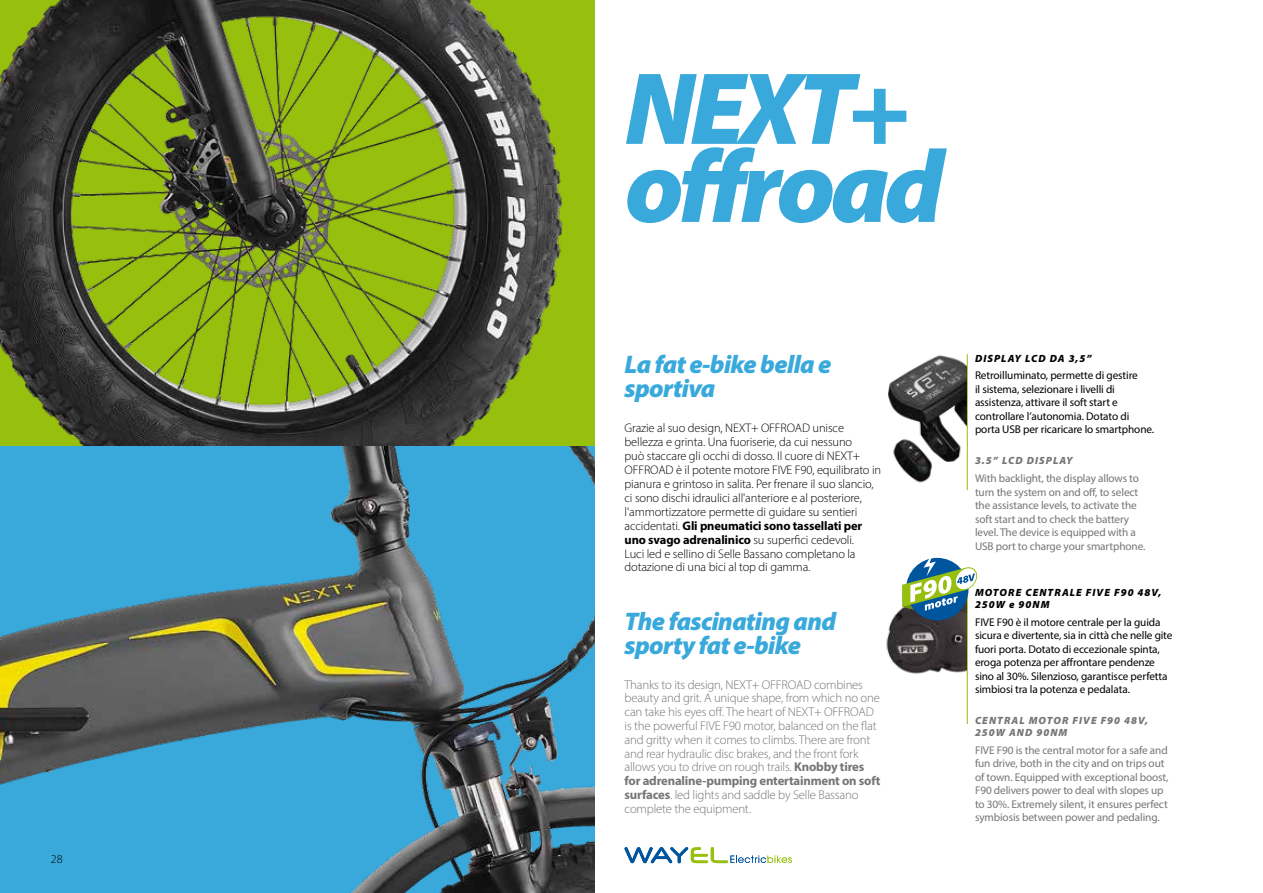
<style>
.page{position:relative;width:1263px;height:893px;background:#fff}
.page>*{position:absolute;margin:0;border:0;box-sizing:border-box;transform-origin:0 0}
.t1{font:italic 900 103.5px/78px "Myriad Pro";letter-spacing:-.05em;color:#39a9dc}
.t2{font:italic 900 25.5px/24px "Myriad Pro";letter-spacing:-.025em;color:#39a9dc}
.t3{font:300 12.75px/13.8px "Myriad Pro";letter-spacing:-.015em;color:#757577}
.t4{font:300 12.45px/14px "Myriad Pro";letter-spacing:-.01em;color:#000}
.t5{font:300 12px "Myriad Pro";color:#000}
.t6{font:11.25px/13.5px "Myriad Pro";letter-spacing:-.01em;color:#757577}
.t7{font:11.25px/13.5px "Myriad Pro";letter-spacing:-.01em;color:#000}
.t8{font:italic 900 10.5px/12px "Myriad Pro";letter-spacing:.1em;color:#000}
.t9{font:italic 900 10.5px/12px "Myriad Pro";letter-spacing:.1em;color:#757577}
.s1{font-weight:700}
</style>
<div class="page">
<svg style="left:624px;top:847px;width:168px;height:16px"></svg>
<hr style="left:967px;top:354px;width:1px;height:136px;background:#97bf0d">
<hr style="left:967px;top:588px;width:1px;height:136px;background:#97bf0d">
<div style="left:0;top:0;width:595px;height:446px;background:#97bf0d"></div>
<img style="left:0;top:0;width:563px;height:446px">
<img style="left:0;top:446px;width:595px;height:447px">
<img style="left:886px;top:608px;width:81px;height:67px">
<div style="left:906px;top:558px;width:62px;height:62px;background:#00559f;border-radius:50%"></div>
<svg style="left:902px;top:557px;width:75px;height:59px"></svg>
<img style="left:888px;top:354px;width:79px;height:136px">
<p class="t5" style="left:51px;top:852px;width:13px">28</p>
<h1 class="t1" style="left:624px;top:66px;width:321px">NEXT+ offroad</h1>
<h2 class="t2" style="left:624px;top:351px;width:208px">La fat e-bike bella e sportiva</h2>
<p class="t4" style="left:624px;top:421px;width:258px">Grazie al suo design, NEXT+ OFFROAD unisce bellezza e grinta. Una fuoriserie, da cui nessuno<br>può staccare gli occhi di dosso. Il cuore di NEXT+ OFFROAD è il potente motore FIVE F90, equilibrato in pianura e grintoso in salita. Per frenare il suo slancio, ci sono dischi idraulici all'anteriore e al posteriore, l'ammortizzatore permette di guidare su sentieri accidentati. <span class="s1">Gli pneumatici sono tassellati per uno svago adrenalinico</span> su superfici cedevoli.<br>Luci led e sellino di Selle Bassano completano la dotazione di una bici al top di gamma.</p>
<h2 class="t2" style="left:624px;top:608px;width:213px">The fascinating and sporty fat e-bike</h2>
<p class="t3" style="left:624px;top:677px;width:257px">Thanks to its design, NEXT+ OFFROAD combines beauty and grit. A unique shape, from which no one can take his eyes off. The heart of NEXT+ OFFROAD is the powerful FIVE F90 motor, balanced on the flat and gritty when it comes to climbs. There are front and rear hydraulic disc brakes, and the front fork allows you to drive on rough trails. <span class="s1">Knobby tires for adrenaline-pumping entertainment on soft surfaces</span>. led lights and saddle by Selle Bassano complete the equipment.</p>
<p class="t8" style="left:975px;top:352px;width:118px">DISPLAY LCD DA 3,5”</p>
<p class="t7" style="left:975px;top:369px;width:181px">Retroilluminato, permette di gestire<br>il sistema, selezionare i livelli di assistenza, attivare il soft start e controllare l’autonomia. Dotato di porta USB per ricaricare lo smartphone.</p>
<p class="t9" style="left:975px;top:454px;width:99px">3.5” LCD DISPLAY</p>
<p class="t6" style="left:975px;top:471px;width:172px">With backlight, the display allows to turn the system on and off, to select the assistance levels, to activate the soft start and to check the battery level. The device is equipped with a USB port to charge your smartphone.</p>
<p class="t8" style="left:975px;top:586px;width:188px">MOTORE CENTRALE FIVE F90 48V,<br>250W e 90NM</p>
<p class="t7" style="left:975px;top:615px;width:199px">FIVE F90 è il motore centrale per la guida sicura e divertente, sia in città che nelle gite fuori porta. Dotato di eccezionale spinta, eroga potenza per affrontare pendenze sino al 30%. Silenzioso, garantisce perfetta simbiosi tra la potenza e pedalata.</p>
<p class="t9" style="left:975px;top:714px;width:175px">CENTRAL MOTOR FIVE F90 48V,<br>250W AND 90NM</p>
<p class="t6" style="left:975px;top:743px;width:195px">FIVE F90 is the central motor for a safe and fun drive, both in the city and on trips out of town. Equipped with exceptional boost, F90 delivers power to deal with slopes up to 30%. Extremely silent, it ensures perfect symbiosis between power and pedaling.</p>
</div>
